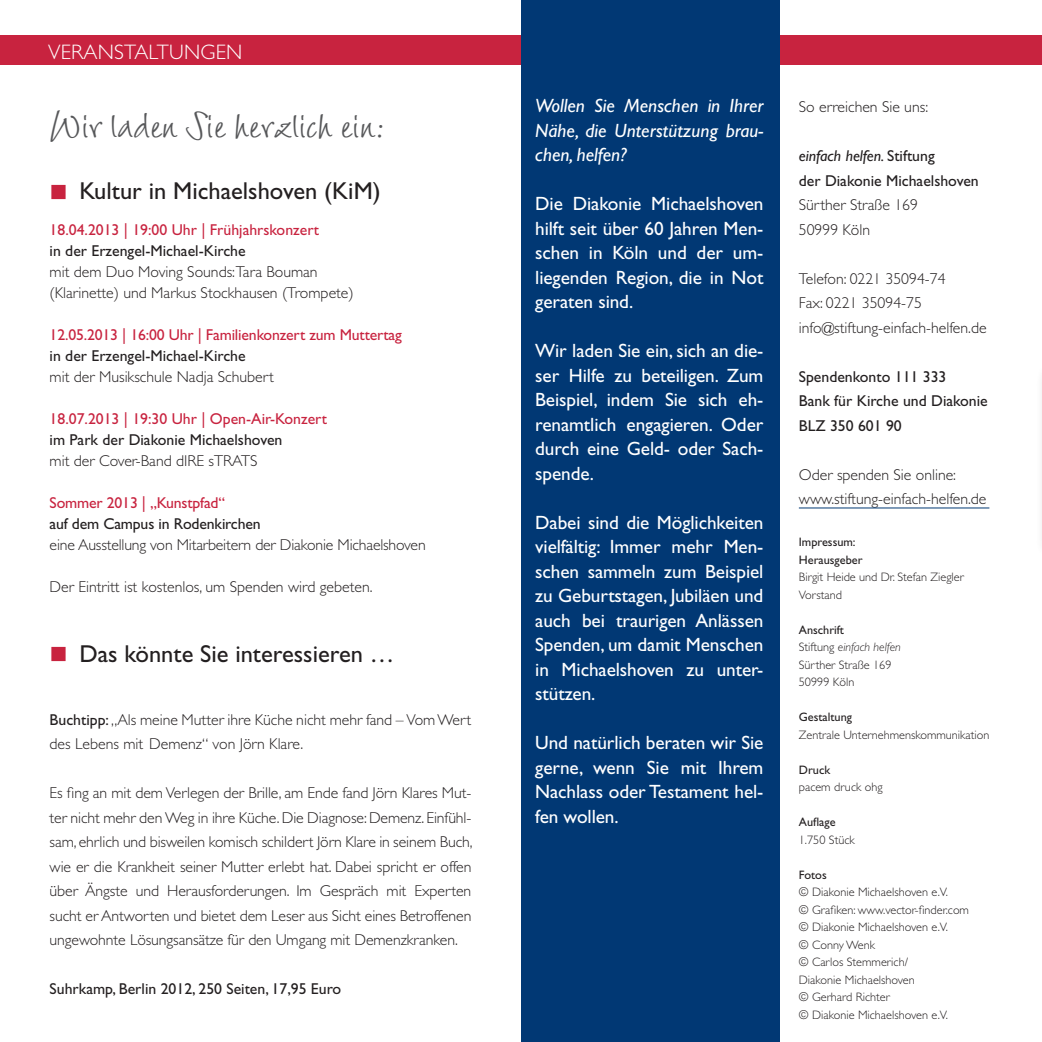
<style>
.page{position:relative;width:1042px;height:1042px;background:#fff}
.page>*{position:absolute;margin:0;border:0;box-sizing:border-box;transform-origin:0 0}
.t1{font:35px "Wiesbaden Swing Com";color:#57585a}
.t2{font:24.5px "Gill Sans Std";color:#231f20}
.t3{font:300 21px "Gill Sans Std";letter-spacing:.01em;color:#fff}
.Fließtext{font:19.25px/24.5px "Gill Sans Std";letter-spacing:-.005em;color:#fff;text-align:justify}
.Fließtext-2{font:italic 19.25px/24.5px "Gill Sans Std";color:#fff;text-align:justify}
.Fließtext_klein{font:300 15.75px/24.5px "Gill Sans Std";color:#231f20}
.t4{font:15.75px/21px "Gill Sans Std";color:#c8233f}
.Fließtext_klein-2{font:15.75px/24.5px "Gill Sans Std";color:#231f20}
.Fließtext_klein-3{font:italic 15.75px "Gill Sans Std";color:#231f20}
.Impressum{font:300 12.25px "Gill Sans Std";color:#231f20}
.Impressum-2{font:12.25px "Gill Sans Std";color:#231f20}
.Impressum-3{font:italic 300 12.25px "Gill Sans Std";color:#231f20}
.s1{color:#c8233f}
.s2{font-weight:400;color:#c8233f}
.s3{font-weight:400}
.s4{color:#231f20}
.s5{font-weight:300;color:#231f20}
.s6{font-style:normal}
</style>
<div class="page">
<hr style="left:1041px;top:0;width:1px;height:1042px;background:#c8233f">
<div style="left:0;top:35px;width:1042px;height:29px;background:#c8233f"></div>
<div style="left:521px;top:0;width:258px;height:1042px;background:#013874"></div>
<hr style="left:799px;top:507px;width:190px;height:1px;background:#013874">
<div style="left:1036px;top:362px;width:6px;height:197px;background:#fcfcfc"></div>
<h3 class="t3" style="left:48px;top:40px;width:196px">VERANSTALTUNGEN</h3>
<h1 class="t1" style="left:50px;top:104px;width:338px">Wir laden Sie herzlich ein:</h1>
<p class="t2" style="left:50px;top:176px;width:333px"><span class="s1">■</span> Kultur in Michaelshoven (KiM)</p>
<p class="Fließtext_klein" style="left:50px;top:219px;width:306px;line-height:21px"><span class="s2">18.04.2013 | 19:00 Uhr | Frühjahrskonzert<br></span><span class="s3">in der Erzengel-Michael-Kirche<br></span>mit dem Duo Moving Sounds:Tara Bouman (Klarinette) und Markus Stockhausen (Trompete)</p>
<p class="t4" style="left:50px;top:324px;width:354px">12.05.2013 | 16:00 Uhr | Familienkonzert zum Muttertag <span class="s4">in der Erzengel-Michael-Kirche<br></span><span class="s5">mit der Musikschule Nadja Schubert</span></p>
<p class="t4" style="left:50px;top:408px;width:279px">18.07.2013 | 19:30 Uhr | Open-Air-Konzert <span class="s4">im Park der Diakonie Michaelshoven<br></span><span class="s5">mit der Cover-Band dIRE sTRATS</span></p>
<p class="Fließtext_klein" style="left:50px;top:492px;width:378px;line-height:21px"><span class="s2">Sommer 2013 | „Kunstpfad“<br></span><span class="s3">auf dem Campus in Rodenkirchen<br></span>eine Ausstellung von Mitarbeitern der Diakonie Michaelshoven</p>
<p class="Fließtext_klein" style="left:50px;top:574px;width:324px">Der Eintritt ist kostenlos, um Spenden wird gebeten.</p>
<p class="t2" style="left:50px;top:639px;width:346px"><span class="s1">■</span> Das könnte Sie interessieren …</p>
<p class="Fließtext_klein" style="left:50px;top:707px;width:423px"><span class="s3">Buchtipp:</span> „Als meine Mutter ihre Küche nicht mehr fand – Vom Wert des Lebens mit Demenz“ von Jörn Klare.</p>
<p class="Fließtext_klein" style="left:50px;top:781px;width:424px;text-align:justify">Es fing an mit dem Verlegen der Brille, am Ende fand Jörn Klares Mut&shy;ter nicht mehr den Weg in ihre Küche. Die Diagnose: Demenz. Einfühl&shy;sam, ehrlich und bisweilen komisch schildert Jörn Klare in seinem Buch, wie er die Krankheit seiner Mutter erlebt hat. Dabei spricht er offen über Ängste und Herausforderungen. Im Gespräch mit Experten sucht er Antworten und bietet dem Leser aus Sicht eines Betroffenen ungewohnte Lösungsansätze für den Umgang mit Demenzkranken.</p>
<p class="Fließtext_klein-2" style="left:50px;top:977px;width:293px">Suhrkamp, Berlin 2012, 250 Seiten, 17,95 Euro</p>
<p class="Fließtext-2" style="left:535px;top:93px;width:230px">Wollen Sie Menschen in Ihrer Nähe, die Unterstützung brau&shy;chen, helfen?</p>
<p class="Fließtext" style="left:535px;top:191px;width:230px">Die Diakonie Michaelshoven hilft seit über 60 Jahren Men&shy;schen in Köln und der um&shy;liegenden Region, die in Not geraten sind.</p>
<p class="Fließtext" style="left:535px;top:338px;width:230px">Wir laden Sie ein, sich an die&shy;ser Hilfe zu beteiligen. Zum Beispiel, indem Sie sich eh&shy;renamtlich engagieren. Oder durch eine Geld- oder Sach&shy;spende.</p>
<p class="Fließtext" style="left:535px;top:510px;width:230px">Dabei sind die Möglichkeiten vielfältig: Immer mehr Men&shy;schen sammeln zum Beispiel zu Geburtstagen, Jubiläen und auch bei traurigen Anlässen Spenden, um damit Menschen in Michaelshoven zu unter&shy;stützen.</p>
<p class="Fließtext" style="left:535px;top:730px;width:230px">Und natürlich beraten wir Sie gerne, wenn Sie mit Ihrem Nachlass oder Testament hel&shy;fen wollen.</p>
<p class="Fließtext_klein" style="left:799px;top:95px;width:131px">So erreichen Sie uns:</p>
<p class="Fließtext_klein-3" style="left:799px;top:147px;width:137px">einfach helfen. <span class="s6">Stiftung</span></p>
<p class="Fließtext_klein-2" style="left:799px;top:168px;width:181px">der Diakonie Michaelshoven</p>
<p class="Fließtext_klein" style="left:799px;top:193px;width:121px">Sürther Straße 169</p>
<p class="Fließtext_klein" style="left:799px;top:217px;width:73px">50999 Köln</p>
<p class="Fließtext_klein" style="left:799px;top:266px;width:148px">Telefon: 0221 35094-74</p>
<p class="Fließtext_klein" style="left:799px;top:291px;width:125px">Fax: 0221 35094-75</p>
<p class="Fließtext_klein" style="left:799px;top:315px;width:189px">info@stiftung-einfach-helfen.de</p>
<p class="Fließtext_klein-2" style="left:799px;top:364px;width:149px">Spendenkonto 111 333</p>
<p class="Fließtext_klein-2" style="left:799px;top:389px;width:190px">Bank für Kirche und Diakonie<br>BLZ 350 601 90</p>
<p class="Fließtext_klein" style="left:799px;top:462px;width:159px">Oder spenden Sie online:</p>
<p class="Fließtext_klein" style="left:799px;top:487px;width:189px">www.stiftung-einfach-helfen.de</p>
<p class="Impressum-2" style="left:799px;top:535px;width:58px">Impressum:</p>
<p class="Impressum-2" style="left:799px;top:552px;width:65px">Herausgeber</p>
<p class="Impressum" style="left:799px;top:570px;width:166px">Birgit Heide und Dr. Stefan Ziegler</p>
<p class="Impressum" style="left:799px;top:588px;width:45px">Vorstand</p>
<p class="Impressum-2" style="left:799px;top:622px;width:47px">Anschrift</p>
<p class="Impressum-3" style="left:799px;top:640px;width:103px"><span class="s6">Stiftung</span> einfach helfen</p>
<p class="Impressum" style="left:799px;top:658px;width:94px">Sürther Straße 169</p>
<p class="Impressum" style="left:799px;top:675px;width:57px">50999 Köln</p>
<p class="Impressum-2" style="left:799px;top:710px;width:55px">Gestaltung</p>
<p class="Impressum" style="left:799px;top:728px;width:192px">Zentrale Unternehmenskommunikation</p>
<p class="Impressum-2" style="left:799px;top:762px;width:33px">Druck</p>
<p class="Impressum" style="left:799px;top:780px;width:85px">pacem druck ohg</p>
<p class="Impressum-2" style="left:799px;top:815px;width:38px">Auflage</p>
<p class="Impressum" style="left:799px;top:833px;width:57px">1.750 Stück</p>
<p class="Impressum-2" style="left:799px;top:867px;width:29px">Fotos</p>
<p class="Impressum" style="left:799px;top:885px;width:151px">© Diakonie Michaelshoven e.V.</p>
<p class="Impressum" style="left:799px;top:903px;width:172px">© Grafiken: www.vector-finder.com</p>
<p class="Impressum" style="left:799px;top:920px;width:151px">© Diakonie Michaelshoven e.V.</p>
<p class="Impressum" style="left:799px;top:938px;width:78px">© Conny Wenk</p>
<p class="Impressum" style="left:799px;top:955px;width:111px">© Carlos Stemmerich/</p>
<p class="Impressum" style="left:799px;top:973px;width:117px">Diakonie Michaelshoven</p>
<p class="Impressum" style="left:799px;top:990px;width:93px">© Gerhard Richter</p>
<p class="Impressum" style="left:799px;top:1008px;width:151px">© Diakonie Michaelshoven e.V.</p>
</div>
